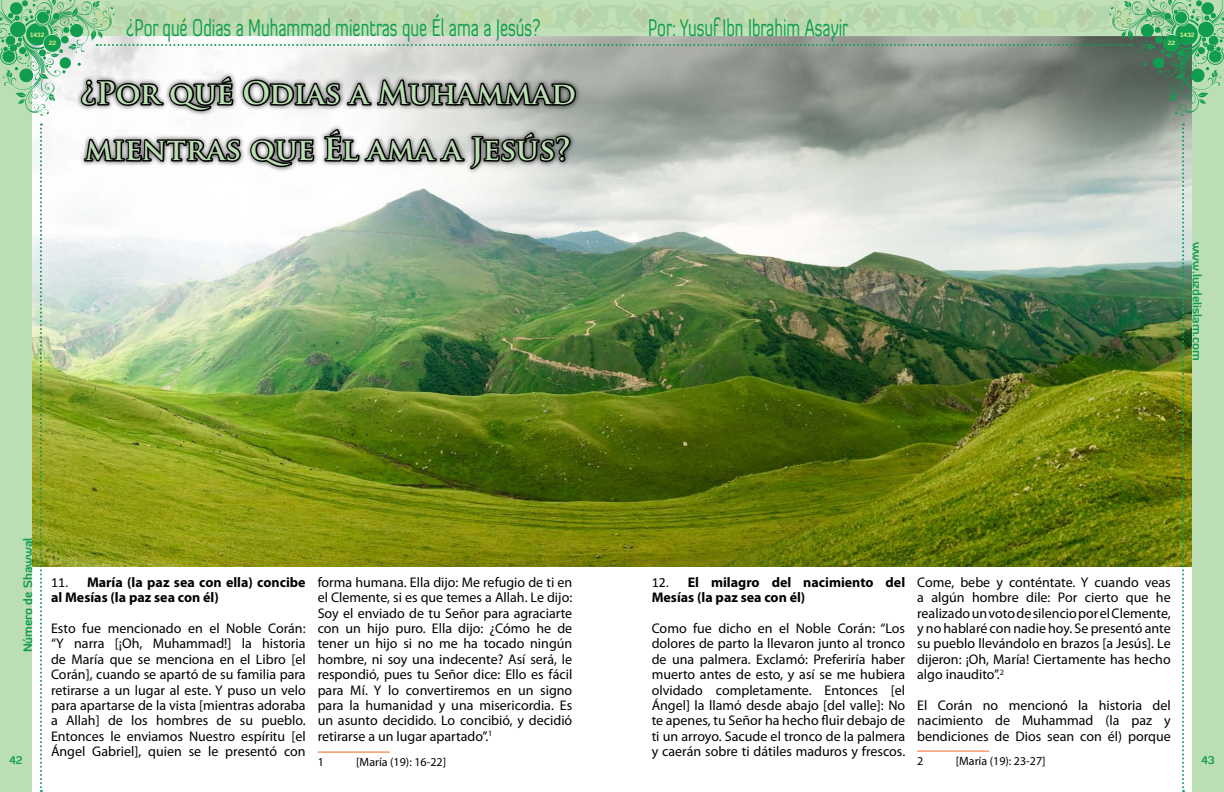
<style>
.page{position:relative;width:1224px;height:792px;background:#fff}
.page>*{position:absolute;margin:0;border:0;box-sizing:border-box;transform-origin:0 0}
.t1{font:700 30px/56px "Trajan Pro";color:#bcdeb4}
.t2{font:24px "Diavlo";color:#109e4e;scale:.67 1}
.t3{font:14px/15.4px "Myriad Pro";color:#000;text-align:justify}
.t4{font:700 14px/15.4px "Myriad Pro";color:#000}
.t5{font:12px "Myriad Pro";color:#000}
.t6{font:700 12px "Diavlo";color:#109e4e}
.t7{font:700 11px "Diavlo";color:#109e4e}
.t8{font:700 6px "Diavlo";color:#f8f299}
.s1{font-family:"Calibri";font-weight:400}
</style>
<div class="page">
<img style="left:0;top:0;width:1224px;height:792px">
<p class="t8" style="left:30px;top:31px;width:16px">1432</p>
<p class="t8" style="left:49px;top:39px;width:9px">22</p>
<p class="t2" style="left:126px;top:13px;width:621px">¿Por qué Odias a Muhammad mientras que Él ama a Jesús?</p>
<p class="t2" style="left:648px;top:13px;width:301px">Por: Yusuf Ibn Ibrahim Asayir</p>
<p class="t1" style="left:80px;top:66px;width:497px">¿Por qué Odias a Muhammad mientras que Él ama a Jesús?</p>
<p class="t8" style="left:1180px;top:31px;width:16px">1432</p>
<p class="t8" style="left:1168px;top:39px;width:9px">22</p>
<p class="t6" style="left:1205px;top:242px;width:121px;rotate:90deg">www.luzdelislam.com</p>
<p class="t6" style="left:20px;top:652px;width:116px;rotate:-90deg">Número de Shawwal</p>
<p class="t3" style="left:318px;top:574px;width:256px">forma humana. Ella dijo: Me refugio de ti en el Clemente, si es que temes a Allah. Le dijo:<br>Soy el enviado de tu Señor para agraciarte con un hijo puro. Ella dijo: ¿Cómo he de tener un hijo si no me ha tocado ningún hombre, ni soy una indecente? Así será, le respondió, pues tu Señor dice: Ello es fácil para Mí. Y lo convertiremos en un signo para la humanidad y una misericordia. Es un asunto decidido. Lo concibió, y decidió retirarse a un lugar apartado”. <sup>1</sup></p>
<p class="t5" style="left:318px;top:755px;width:8px">1</p>
<p class="t5" style="left:356px;top:755px;width:91px">[María (19): 16-22]</p>
<p class="t4" style="left:51px;top:574px;width:256px"><span class="s1">11.</span> María (la paz sea con ella) concibe al Mesías (la paz sea con él)</p>
<p class="t3" style="left:51px;top:620px;width:256px">Esto fue mencionado en el Noble Corán: “Y narra [¡Oh, Muhammad!] la historia de María que se menciona en el Libro [el Corán], cuando se apartó de su familia para retirarse a un lugar al este. Y puso un velo para apartarse de la vista [mientras adoraba a Allah] de los hombres de su pueblo.<br>Entonces le enviamos Nuestro espíritu [el Ángel Gabriel], quien se le presentó con</p>
<p class="t4" style="left:652px;top:574px;width:255px"><span class="s1">12.</span> El milagro del nacimiento del<br>Mesías (la paz sea con él)</p>
<p class="t3" style="left:652px;top:620px;width:255px">Como fue dicho en el Noble Corán: “Los dolores de parto la llevaron junto al tronco de una palmera. Exclamó: Preferiría haber muerto antes de esto, y así se me hubiera olvidado completamente. Entonces [el Ángel] la llamó desde abajo [del valle]: No te apenes, tu Señor ha hecho fluir debajo de ti un arroyo. Sacude el tronco de la palmera y caerán sobre ti dátiles maduros y frescos.</p>
<p class="t3" style="left:917px;top:574px;width:255px">Come, bebe y conténtate. Y cuando veas a algún hombre dile: Por cierto que he realizado un voto de silencio por el Clemente, y no hablaré con nadie hoy. Se presentó ante su pueblo llevándolo en brazos [a Jesús]. Le dijeron: ¡Oh, María! Ciertamente has hecho algo inaudito”. <sup>2</sup></p>
<p class="t3" style="left:917px;top:697px;width:255px">El Corán no mencionó la historia del nacimiento de Muhammad (la paz y bendiciones de Dios sean con él) porque</p>
<p class="t7" style="left:9px;top:753px;width:15px">42</p>
<p class="t5" style="left:917px;top:754px;width:8px">2</p>
<p class="t5" style="left:956px;top:754px;width:91px">[María (19): 23-27]</p>
<p class="t7" style="left:1201px;top:753px;width:15px">43</p>
</div>
